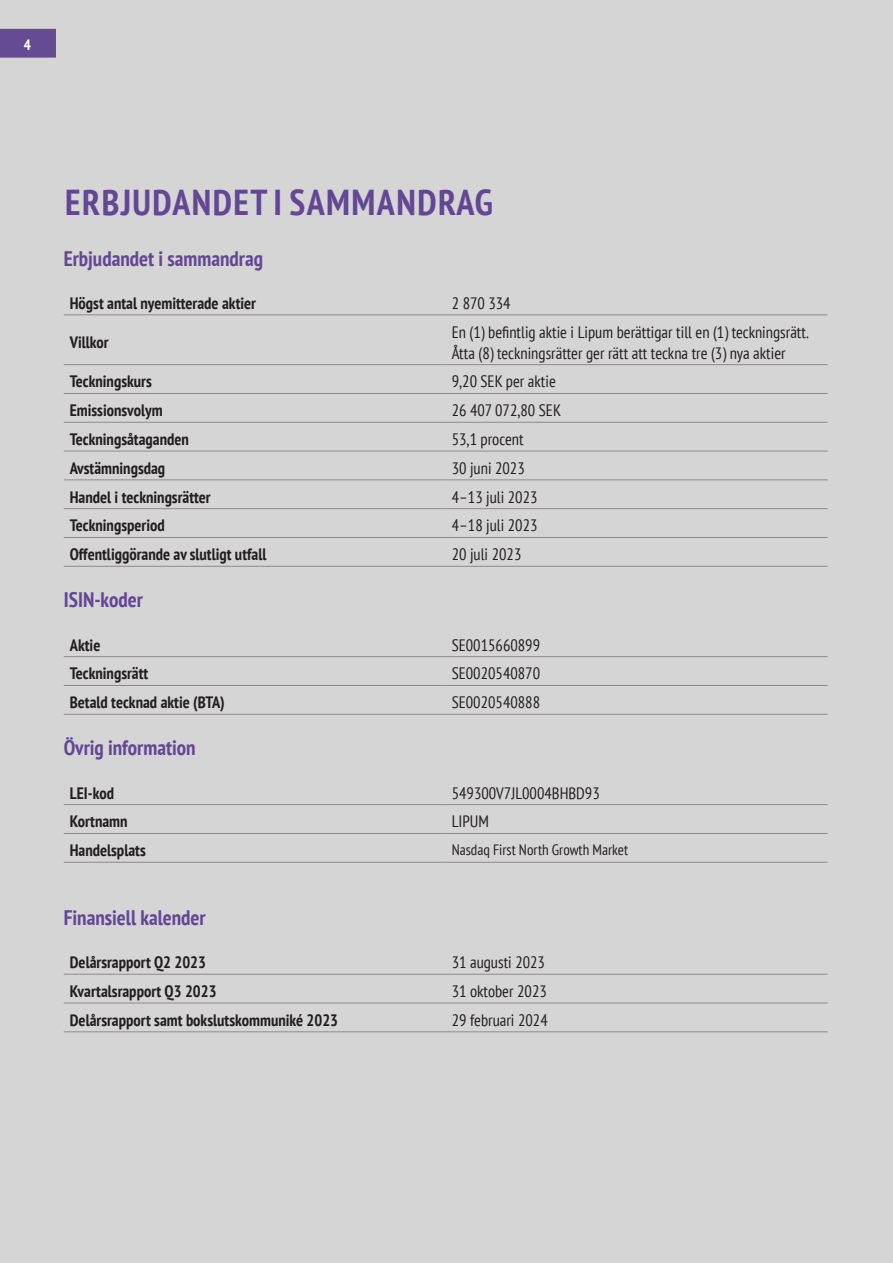
<style>
.page{position:relative;width:893px;height:1263px;background:#d6d5d5}
.page>*{position:absolute;margin:0;border:0;box-sizing:border-box;transform-origin:0 0}
.t1{font:700 condensed 36px "PT Sans";letter-spacing:.04em;color:#634795}
.t2{font:700 condensed 21px "PT Sans";color:#634795}
.t3{font:700 condensed 16.5px "PT Sans";color:#231f20}
.t4{font:condensed 16.5px/21px "PT Sans";color:#231f20}
.t5{font:condensed 15px "PT Sans";color:#231f20}
.t6{font:700 condensed 15px "PT Sans";color:#fff}
</style>
<div class="page">
<hr style="left:64px;top:314px;width:382px;height:1px;background:#8e8a8a">
<hr style="left:446px;top:314px;width:382px;height:1px;background:#8e8a8a">
<hr style="left:64px;top:364px;width:382px;height:1px;background:#8e8a8a">
<hr style="left:446px;top:364px;width:382px;height:1px;background:#8e8a8a">
<hr style="left:64px;top:393px;width:382px;height:1px;background:#8e8a8a">
<hr style="left:446px;top:393px;width:382px;height:1px;background:#8e8a8a">
<hr style="left:64px;top:422px;width:382px;height:1px;background:#8e8a8a">
<hr style="left:446px;top:422px;width:382px;height:1px;background:#8e8a8a">
<hr style="left:64px;top:451px;width:382px;height:1px;background:#8e8a8a">
<hr style="left:446px;top:451px;width:382px;height:1px;background:#8e8a8a">
<hr style="left:64px;top:479px;width:382px;height:1px;background:#8e8a8a">
<hr style="left:446px;top:479px;width:382px;height:1px;background:#8e8a8a">
<hr style="left:64px;top:508px;width:382px;height:1px;background:#8e8a8a">
<hr style="left:446px;top:508px;width:382px;height:1px;background:#8e8a8a">
<hr style="left:64px;top:537px;width:382px;height:1px;background:#8e8a8a">
<hr style="left:446px;top:537px;width:382px;height:1px;background:#8e8a8a">
<hr style="left:64px;top:566px;width:382px;height:1px;background:#8e8a8a">
<hr style="left:446px;top:566px;width:382px;height:1px;background:#8e8a8a">
<hr style="left:64px;top:685px;width:382px;height:1px;background:#8e8a8a">
<hr style="left:446px;top:685px;width:382px;height:1px;background:#8e8a8a">
<hr style="left:64px;top:714px;width:382px;height:1px;background:#8e8a8a">
<hr style="left:446px;top:714px;width:382px;height:1px;background:#8e8a8a">
<hr style="left:64px;top:656px;width:382px;height:1px;background:#8e8a8a">
<hr style="left:446px;top:656px;width:382px;height:1px;background:#8e8a8a">
<hr style="left:64px;top:804px;width:382px;height:1px;background:#8e8a8a">
<hr style="left:446px;top:804px;width:382px;height:1px;background:#8e8a8a">
<hr style="left:64px;top:833px;width:382px;height:1px;background:#8e8a8a">
<hr style="left:446px;top:833px;width:382px;height:1px;background:#8e8a8a">
<hr style="left:64px;top:862px;width:382px;height:1px;background:#8e8a8a">
<hr style="left:446px;top:862px;width:382px;height:1px;background:#8e8a8a">
<hr style="left:64px;top:974px;width:382px;height:1px;background:#8e8a8a">
<hr style="left:446px;top:974px;width:382px;height:1px;background:#8e8a8a">
<hr style="left:64px;top:1003px;width:382px;height:1px;background:#8e8a8a">
<hr style="left:446px;top:1003px;width:382px;height:1px;background:#8e8a8a">
<hr style="left:64px;top:1031px;width:382px;height:1px;background:#8e8a8a">
<hr style="left:446px;top:1031px;width:382px;height:1px;background:#8e8a8a">
<div style="left:0;top:29px;width:56px;height:28px;background:#654b91"></div>
<p class="t6" style="left:24px;top:35px;width:9px">4</p>
<h1 class="t1" style="left:65px;top:179px;width:429px">ERBJUDANDET I SAMMANDRAG</h1>
<p class="t2" style="left:64px;top:244px;width:201px">Erbjudandet i sammandrag</p>
<p class="t3" style="left:70px;top:292px;width:188px">Högst antal nyemitterade aktier</p>
<p class="t4" style="left:452px;top:292px;width:60px">2 870 334</p>
<p class="t3" style="left:70px;top:331px;width:40px">Villkor</p>
<p class="t4" style="left:452px;top:321px;width:359px">En (1) befintlig aktie i Lipum berättigar till en (1) teckningsrätt.<br>Åtta (8) teckningsrätter ger rätt att teckna tre (3) nya aktier</p>
<p class="t3" style="left:70px;top:371px;width:84px">Teckningskurs</p>
<p class="t4" style="left:452px;top:371px;width:106px">9,20 SEK per aktie</p>
<p class="t3" style="left:70px;top:400px;width:94px">Emissionsvolym</p>
<p class="t4" style="left:452px;top:400px;width:111px">26 407 072,80 SEK</p>
<p class="t3" style="left:70px;top:428px;width:121px">Teckningsåtaganden</p>
<p class="t4" style="left:452px;top:428px;width:73px">53,1 procent</p>
<p class="t3" style="left:70px;top:457px;width:97px">Avstämningsdag</p>
<p class="t4" style="left:452px;top:457px;width:75px">30 juni 2023</p>
<p class="t3" style="left:70px;top:486px;width:143px">Handel i teckningsrätter</p>
<p class="t4" style="left:452px;top:486px;width:87px">4–13 juli 2023</p>
<p class="t3" style="left:70px;top:515px;width:97px">Teckningsperiod</p>
<p class="t4" style="left:452px;top:515px;width:87px">4–18 juli 2023</p>
<p class="t3" style="left:70px;top:544px;width:198px">Offentliggörande av slutligt utfall</p>
<p class="t4" style="left:452px;top:544px;width:71px">20 juli 2023</p>
<p class="t2" style="left:64px;top:586px;width:81px">ISIN-koder</p>
<p class="t3" style="left:70px;top:634px;width:32px">Aktie</p>
<p class="t4" style="left:452px;top:634px;width:90px">SE0015660899</p>
<p class="t3" style="left:70px;top:663px;width:80px">Teckningsrätt</p>
<p class="t4" style="left:452px;top:663px;width:90px">SE0020540870</p>
<p class="t3" style="left:70px;top:692px;width:157px">Betald tecknad aktie (BTA)</p>
<p class="t4" style="left:452px;top:691px;width:90px">SE0020540888</p>
<p class="t2" style="left:64px;top:734px;width:133px">Övrig information</p>
<p class="t3" style="left:70px;top:782px;width:46px">LEI-kod</p>
<p class="t4" style="left:452px;top:782px;width:150px">549300V7JL0004BHBD93</p>
<p class="t3" style="left:70px;top:811px;width:59px">Kortnamn</p>
<p class="t4" style="left:452px;top:811px;width:39px">LIPUM</p>
<p class="t3" style="left:70px;top:839px;width:77px">Handelsplats</p>
<p class="t5" style="left:452px;top:840px;width:178px">Nasdaq First North Growth Market</p>
<p class="t2" style="left:64px;top:904px;width:143px">Finansiell kalender</p>
<p class="t3" style="left:70px;top:951px;width:138px">Delårsrapport Q2 2023</p>
<p class="t4" style="left:452px;top:951px;width:95px">31 augusti 2023</p>
<p class="t3" style="left:70px;top:980px;width:148px">Kvartalsrapport Q3 2023</p>
<p class="t4" style="left:452px;top:980px;width:97px">31 oktober 2023</p>
<p class="t3" style="left:70px;top:1009px;width:270px">Delårsrapport samt bokslutskommuniké 2023</p>
<p class="t4" style="left:452px;top:1009px;width:98px">29 februari 2024</p>
</div>
